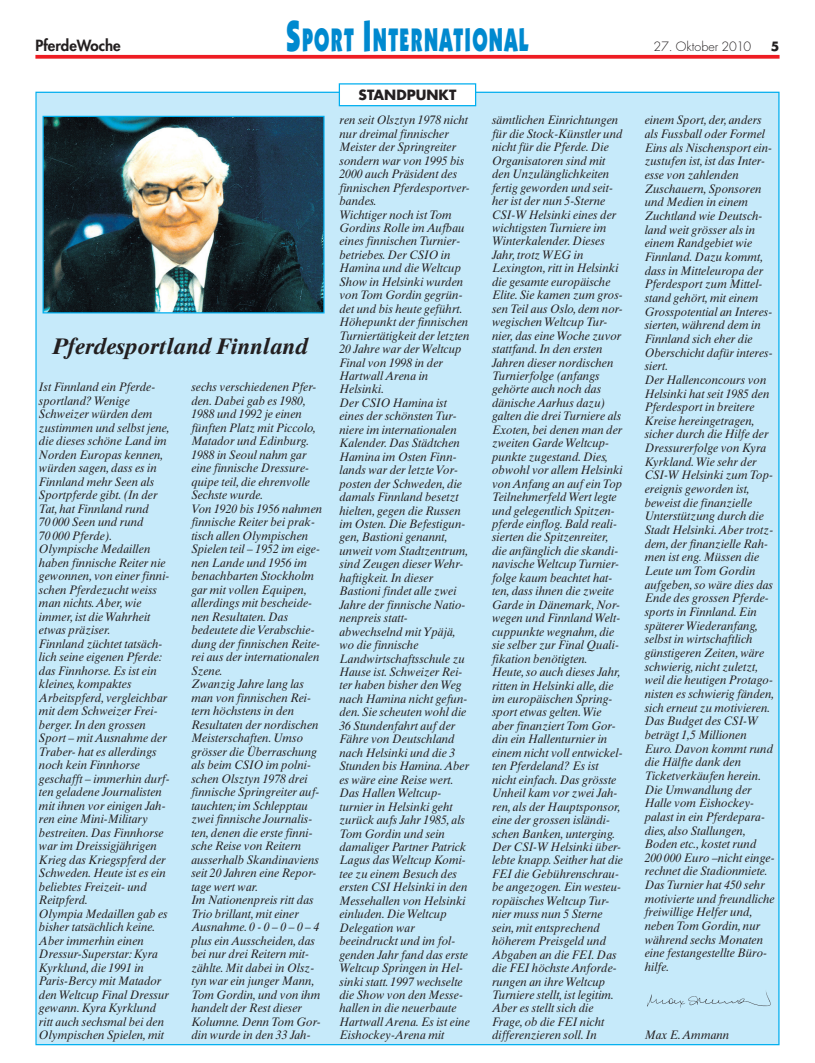
<style>
.page{position:relative;width:815px;height:1063px;background:#fff}
.page>*{position:absolute;margin:0;border:0;box-sizing:border-box;transform-origin:0 0}
.t1{font:900 32.75px "Itc Kabel";letter-spacing:.065em;color:#0089cf;scale:.6 1}
.t2{font:italic 700 22.5px "Times Ten";color:#231f20}
.t3{font:800 15px "Futura";color:#231f20}
.t4{font:700 13.75px "Futura";color:#231f20}
.t5{font:300 12.5px "Futura";color:#231f20}
.t6{font:700 12.5px "Futura";color:#231f20}
.t7{font:italic 12.25px/13.5px "Times Ten";color:#231f20;scale:.95 1}
.s1{font-size:43.75px}
</style>
<div class="page">
<svg style="left:35px;top:55px;width:745px;height:4px;background:#ef2f35"></svg>
<div style="left:37px;top:93px;width:741px;height:951px;background:#c6eafa"></div>
<div style="left:340px;top:85px;width:135px;height:20px;background:#fff"></div>
<div style="left:339px;top:83px;width:137px;height:23px;border:1px solid #00aeef"></div>
<img style="left:45px;top:118px;width:278px;height:193px">
<div style="left:43px;top:116px;width:282px;height:197px;border:1px solid #00aeef"></div>
<img style="left:647px;top:992px;width:124px;height:16px">
<p class="t3" style="left:35px;top:39px;width:87px">PferdeWoche</p>
<h1 class="t1" style="left:286px;top:28px;width:406px"><span class="s1">S</span>PORT <span class="s1">I</span>NTERNATIONAL</h1>
<p class="t4" style="left:359px;top:88px;width:99px">STANDPUNKT</p>
<p class="t5" style="left:653px;top:41px;width:99px">27. Oktober 2010</p>
<p class="t6" style="left:771px;top:41px;width:10px">5</p>
<h2 class="t2" style="left:52px;top:338px;width:257px">Pferdesportland Finnland</h2>
<p class="t7" style="left:39px;top:382px;width:139px">Ist Finnland ein Pferde - sportland? Wenige<br>Schweizer würden dem zustimmen und selbst jene, die dieses schöne Land im<br>Norden Europas kennen, würden sagen, dass es in<br>Finnland mehr Seen als<br>Sportpferde gibt. (In der<br>Tat, hat Finnland rund<br>70 000 Seen und rund<br>70 000 Pferde).<br>Olympische Medaillen haben finnische Reiter nie gewonnen, von einer finni&shy;schen Pferdezucht weiss man nichts. Aber, wie immer, ist die Wahrheit etwas präziser.<br>Finnland züchtet tatsäch&shy;lich seine eigenen Pferde: das Finnhorse. Es ist ein kleines, kompaktes<br>Arbeitspferd, vergleichbar mit dem Schweizer Frei&shy;berger. In den grossen<br>Sport – mit Ausnahme der<br>Traber- hat es allerdings noch kein Finnhorse geschafft – immerhin durf&shy;ten geladene Journalisten mit ihnen vor einigen Jah&shy;ren eine Mini-Military bestreiten. Das Finnhorse war im Dreissigjährigen<br>Krieg das Kriegspferd der<br>Schweden. Heute ist es ein beliebtes Freizeit- und<br>Reitpferd.<br>Olympia Medaillen gab es bisher tatsächlich keine.<br>Aber immerhin einen<br>Dressur-Superstar: Kyra<br>Kyrklund, die 1991 in<br>Paris-Bercy mit Matador den Weltcup Final Dressur gewann. Kyra Kyrklund ritt auch sechsmal bei den<br>Olympischen Spielen, mit</p>
<p class="t7" style="left:191px;top:382px;width:139px">sechs verschiedenen Pfer&shy;den. Dabei gab es 1980,<br>1988 und 1992 je einen fünften Platz mit Piccolo,<br>Matador und Edinburg.<br>1988 in Seoul nahm gar eine finnische Dressure&shy;quipe teil, die ehrenvolle<br>Sechste wurde.<br>Von 1920 bis 1956 nahmen finnische Reiter bei prak&shy;tisch allen Olympischen<br>Spielen teil – 1952 im eige&shy;nen Lande und 1956 im benachbarten Stockholm gar mit vollen Equipen, allerdings mit bescheide&shy;nen Resultaten. Das bedeutete die Verabschie&shy;dung der finnischen Reite&shy;rei aus der internationalen<br>Szene.<br>Zwanzig Jahre lang las man von finnischen Rei&shy;tern höchstens in den<br>Resultaten der nordischen<br>Meisterschaften. Umso grösser die Überraschung als beim CSIO im polni&shy;schen Olsztyn 1978 drei finnische Springreiter auf&shy;tauchten; im Schlepptau zwei finnische Journalis - ten, denen die erste finni&shy;sche Reise von Reitern ausserhalb Skandinaviens seit 20 Jahren eine Repor&shy;tage wert war.<br>Im Nationenpreis ritt das<br>Trio brillant, mit einer<br>Ausnahme. 0 - 0 – 0 – 0 – 4 plus ein Ausscheiden, das bei nur drei Reitern mit&shy;zählte. Mit dabei in Olsz&shy;tyn war ein junger Mann,<br>Tom Gordin, und von ihm handelt der Rest dieser<br>Kolumne. Denn Tom Gor&shy;din wurde in den 33 Jah-</p>
<p class="t7" style="left:339px;top:115px;width:139px">ren seit Olsztyn 1978 nicht nur dreimal finnischer<br>Meister der Springreiter sondern war von 1995 bis<br>2000 auch Präsident des finnischen Pferdesportver&shy;bandes.<br>Wichtiger noch ist Tom<br>Gordins Rolle im Aufbau eines finnischen Turnier&shy;betriebes. Der CSIO in<br>Hamina und die Weltcup<br>Show in Helsinki wurden von Tom Gordin gegrün&shy;det und bis heute geführt.<br>Höhepunkt der finnischen<br>Turniertätigkeit der letzten<br>20 Jahre war der Weltcup<br>Final von 1998 in der<br>Hartwall Arena in<br>Helsinki.<br>Der CSIO Hamina ist eines der schönsten Tur&shy;niere im internationalen<br>Kalender. Das Städtchen<br>Hamina im Osten Finn&shy;lands war der letzte Vor&shy;posten der Schweden, die damals Finnland besetzt hielten, gegen die Russen im Osten. Die Befestigun&shy;gen, Bastioni genannt, unweit vom Stadt zentrum, sind Zeugen dieser Wehr&shy;haftigkeit. In dieser<br>Bastioni findet alle zwei<br>Jahre der finnische Natio&shy;nenpreis statt&shy;abwechselnd mit Ypäjä, wo die finnische<br>Landwirtschaftsschule zu<br>Hause ist. Schweizer Rei&shy;ter haben bisher den Weg nach Hamina nicht gefun&shy;den. Sie scheuten wohl die<br>36 Stundenfahrt auf der<br>Fähre von Deutschland nach Helsinki und die 3<br>Stunden bis Hamina. Aber es wäre eine Reise wert.<br>Das Hallen Weltcup - turnier in Helsinki geht zurück aufs Jahr 1985, als<br>Tom Gordin und sein damaliger Partner Patrick<br>Lagus das Weltcup Komi&shy;tee zu einem Besuch des ersten CSI Helsinki in den<br>Messehallen von Helsinki einluden. Die Weltcup<br>Delegation war beeindruckt und im fol&shy;genden Jahr fand das erste<br>Weltcup Springen in Hel&shy;sinki statt. 1997 wechselte die Show von den Messe - hallen in die neuerbaute<br>Hartwall Arena. Es ist eine<br>Eishockey-Arena mit</p>
<p class="t7" style="left:492px;top:115px;width:139px">sämtlichen Einrichtungen für die Stock-Künstler und nicht für die Pferde. Die<br>Organisatoren sind mit den Unzulänglichkeiten fertig geworden und seit&shy;her ist der nun 5-Sterne<br>CSI-W Helsinki eines der wichtigsten Turniere im<br>Winterkalender. Dieses<br>Jahr, trotz WEG in<br>Lexington, ritt in Helsinki die gesamte europäische<br>Elite. Sie kamen zum gros&shy;sen Teil aus Oslo, dem nor&shy;wegischen Weltcup Tur&shy;nier, das eine Woche zuvor stattfand. In den ersten<br>Jahren dieser nordischen<br>Turnierfolge (anfangs gehörte auch noch das dänische Aarhus dazu) galten die drei Turniere als<br>Exoten, bei denen man der zweiten Garde Weltcup&shy;punkte zugestand. Dies, obwohl vor allem Helsinki von Anfang an auf ein Top<br>Teilnehmerfeld Wert legte und gelegentlich Spitzen&shy;pferde einflog. Bald reali&shy;sierten die Spitzenreiter, die anfänglich die skandi&shy;navische Weltcup Turnier&shy;folge kaum beachtet hat&shy;ten, dass ihnen die zweite<br>Garde in Dänemark, Nor&shy;wegen und Finnland Welt&shy;cuppunkte wegnahm, die sie selber zur Final Quali&shy;fikation benötigten.<br>Heute, so auch dieses Jahr, ritten in Helsinki alle, die im europäischen Spring - sport etwas gelten. Wie aber finanziert Tom Gor&shy;din ein Hallenturnier in einem nicht voll entwickel&shy;ten Pferdeland? Es ist nicht einfach. Das grösste<br>Unheil kam vor zwei Jah&shy;ren, als der Hauptsponsor, eine der grossen isländi&shy;schen Banken, unterging.<br>Der CSI-W Helsinki über&shy;lebte knapp. Seither hat die<br>FEI die Gebühren schrau - be angezogen. Ein westeu&shy;ropäisches Weltcup Tur&shy;nier muss nun 5 Sterne sein, mit entsprechend höherem Preisgeld und<br>Abgaben an die FEI. Das die FEI höchste Anforde&shy;rungen an ihre Weltcup<br>Turniere stellt, ist legitim.<br>Aber es stellt sich die<br>Frage, ob die FEI nicht differenzieren soll. In</p>
<p class="t7" style="left:645px;top:115px;width:138px">einem Sport, der, anders als Fussball oder Formel<br>Eins als Nischensport ein&shy;zustufen ist, ist das Inter&shy;esse von zahlenden<br>Zuschauern, Sponsoren und Medien in einem<br>Zuchtland wie Deutsch&shy;land weit grösser als in einem Randgebiet wie<br>Finnland. Dazu kommt, dass in Mitteleuropa der<br>Pferdesport zum Mittel&shy;stand gehört, mit einem<br>Grosspotential an Interes&shy;sierten, während dem in<br>Finnland sich eher die<br>Oberschicht dafür interes&shy;siert.<br>Der Hallenconcours von<br>Helsinki hat seit 1985 den<br>Pferdesport in breitere<br>Kreise hereingetragen, sicher durch die Hilfe der<br>Dressurerfolge von Kyra<br>Kyrkland. Wie sehr der<br>CSI-W Helsinki zum Top&shy;ereignis geworden ist, beweist die finanzielle<br>Unterstützung durch die<br>Stadt Helsinki. Aber trotz&shy;dem, der finanzielle Rah&shy;men ist eng. Müssen die<br>Leute um Tom Gordin aufgeben, so wäre dies das<br>Ende des grossen Pferde - sports in Finnland. Ein späterer Wiederanfang, selbst in wirtschaftlich günstigeren Zeiten, wäre schwierig, nicht zuletzt, weil die heutigen Protago&shy;nisten es schwierig fänden, sich erneut zu motivieren.<br>Das Budget des CSI-W beträgt 1,5 Millionen<br>Euro. Davon kommt rund die Hälfte dank den<br>Ticketverkäufen herein.<br>Die Umwandlung der<br>Halle vom Eishockey - palast in ein Pferdepara&shy;dies, also Stallungen,<br>Boden etc., kostet rund<br>200 000 Euro –nicht einge&shy;rechnet die Stadionmiete.<br>Das Turnier hat 450 sehr motivierte und freundliche freiwillige Helfer und, neben Tom Gordin, nur während sechs Monaten eine festangestellte Büro&shy;hilfe.</p>
<p class="t7" style="left:645px;top:1030px;width:91px">Max E. Ammann</p>
</div>
